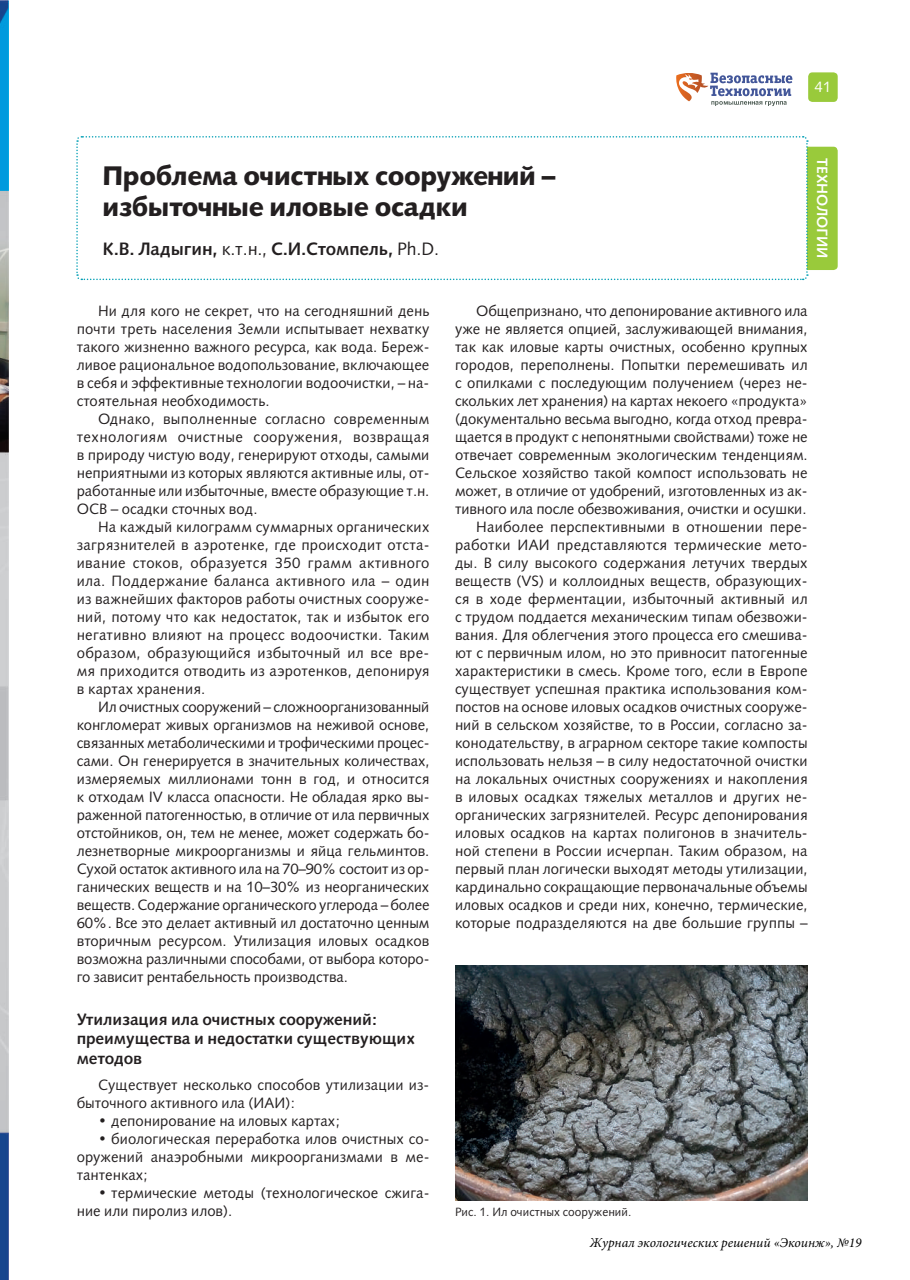
<style>
.page{position:relative;width:910px;height:1280px;background:#fff}
.page>*{position:absolute;margin:0;border:0;box-sizing:border-box;transform-origin:0 0}
.t1{font:27px/31.5px "Humanist 531 C Black BT";letter-spacing:-.01em;color:#231f20}
.t2{font:700 18px "Humanist 531 CBT";letter-spacing:-.01em;color:#231f20}
.t3{font:700 16.5px/19.5px "Humanist 531 CBT";letter-spacing:-.01em;color:#231f20}
.t4{font:15px/18px "Humanist 531 CBT";color:#231f20;text-align:justify}
.t5{font:700 15px "Humanist 531 CBT";color:#fff}
.t6{font:15px "Humanist 531 CBT";color:#fff}
.t7{font:italic 13.5px "Minion Pro";color:#000}
.t8{font:12px "Humanist 531 CBT";color:#231f20}
.s1{font-weight:400}
</style>
<div class="page">
<div style="left:766px;top:147px;width:72px;height:123px;background:#99ca3b;border-radius:4px"></div>
<svg style="left:76px;top:136px;width:733px;height:145px"></svg>
<div style="left:808px;top:72px;width:30px;height:30px;background:#99ca3b;border-radius:4px"></div>
<svg style="left:676px;top:72px;width:116px;height:34px"></svg>
<img style="left:455px;top:965px;width:353px;height:235px">
<img style="left:0;top:0;width:9px;height:1280px">
<h1 class="t1" style="left:102px;top:162px;width:454px">Проблема очистных сооружений – избыточные иловые осадки</h1>
<p class="t2" style="left:102px;top:242px;width:338px">К.В. Ладыгин, <span class="s1">к.т.н.,</span> С.И.Стомпель, <span class="s1">Ph.D.</span></p>
<p class="t6" style="left:815px;top:81px;width:18px">41</p>
<p class="t5" style="left:828px;top:158px;width:102px;rotate:90deg">ТЕХНОЛОГИИ</p>
<p class="t4" style="left:77px;top:303px;width:354px;text-indent:21px">Ни для кого не секрет, что на сегодняшний день почти треть населения Земли испытывает нехватку такого жизненно важного ресурса, как вода. Береж&shy;ливое рациональное водопользование, включающее в себя и эффективные технологии водоочистки, – на&shy;стоятельная необходимость.</p>
<p class="t4" style="left:77px;top:411px;width:354px;text-indent:21px">Однако, выполненные согласно современным технологиям очистные сооружения, возвращая в природу чистую воду, генерируют отходы, самыми неприятными из которых являются активные илы, от&shy;работанные или избыточные, вместе образующие т.н.<br>ОСВ – осадки сточных вод.</p>
<p class="t4" style="left:77px;top:519px;width:354px;text-indent:21px">На каждый килограмм суммарных органических загрязнителей в аэротенке, где происходит отста&shy;ивание стоков, образуется 350 грамм активного ила. Поддержание баланса активного ила – один из важнейших факторов работы очистных сооруже&shy;ний, потому что как недостаток, так и избыток его негативно влияют на процесс водоочистки. Таким образом, образующийся избыточный ил все вре&shy;мя приходится отводить из аэротенков, депонируя в картах хранения.</p>
<p class="t4" style="left:77px;top:699px;width:354px;text-indent:21px">Ил очистных сооружений – сложноорганизованный конгломерат живых организмов на неживой основе, связанных метаболическими и трофическими процес&shy;сами. Он генерируется в значительных количествах, измеряемых миллионами тонн в год, и относится к отходам IV класса опасности. Не обладая ярко вы&shy;раженной патогенностью, в отличие от ила первичных отстойников, он, тем не менее, может содержать бо&shy;лезнетворные микроорганизмы и яйца гельминтов.<br>Сухой остаток активного ила на 70–90% состоит из ор&shy;ганических веществ и на 10–30% из неорганических веществ. Содержание органического углерода – более 60%. Все это делает активный ил достаточно ценным вторичным ресурсом. Утилизация иловых осадков возможна различными способами, от выбора которо&shy;го зависит рентабельность производства.</p>
<p class="t3" style="left:77px;top:1011px;width:340px">Утилизация ила очистных сооружений: преимущества и недостатки существующих методов</p>
<p class="t4" style="left:77px;top:1077px;width:354px;text-indent:21px">Существует несколько способов утилизации из&shy;быточного активного ила (ИАИ):</p>
<p class="t4" style="left:98px;top:1113px;width:244px">• депонирование на иловых картах;</p>
<p class="t4" style="left:77px;top:1131px;width:354px;text-indent:21px">• биологическая переработка илов очистных со&shy;оружений анаэробными микроорганизмами в ме&shy;тантенках;</p>
<p class="t4" style="left:77px;top:1185px;width:354px;text-indent:21px">• термические методы (технологическое сжига&shy;ние или пиролиз илов).</p>
<p class="t4" style="left:455px;top:303px;width:354px;text-align:right">Общепризнано, что депонирование активного ила уже не является опцией, заслуживающей внимания, так как иловые карты очистных, особенно крупных городов, переполнены. Попытки перемешивать ил с опилками с последующим получением (через не&shy;скольких лет хранения) на картах некоего «продукта» (документально весьма выгодно, когда отход превра&shy;щается в продукт с непонятными свойствами) тоже не отвечает современным экологическим тенденциям.<br>Сельское хозяйство такой компост использовать не может, в отличие от удобрений, изготовленных из ак&shy;тивного ила после обезвоживания, очистки и осушки.<br>Наиболее перспективными в отношении пере&shy;работки ИАИ представляются термические мето&shy;ды. В силу высокого содержания летучих твердых веществ (VS) и коллоидных веществ, образующих&shy;ся в ходе ферментации, избыточный активный ил с трудом поддается механическим типам обезвожи&shy;вания. Для облегчения этого процесса его смешива&shy;ют с первичным илом, но это привносит патогенные характеристики в смесь. Кроме того, если в Европе существует успешная практика использования ком&shy;постов на основе иловых осадков очистных сооруже&shy;ний в сельском хозяйстве, то в России, согласно за&shy;конодательству, в аграрном секторе такие компосты использовать нельзя – в силу недостаточной очистки на локальных очистных сооружениях и накопления в иловых осадках тяжелых металлов и других не&shy;органических загрязнителей. Ресурс депонирования иловых осадков на картах полигонов в значитель&shy;ной степени в России исчерпан. Таким образом, на первый план логически выходят методы утилизации, кардинально сокращающие первоначальные объемы иловых осадков и среди них, конечно, термические, которые подразделяются на две большие группы –</p>
<p class="t8" style="left:455px;top:1207px;width:178px">Рис. 1. Ил очистных сооружений.</p>
<p class="t7" style="left:590px;top:1233px;width:273px">Журнал экологических решений «Экоинж», №19</p>
</div>
